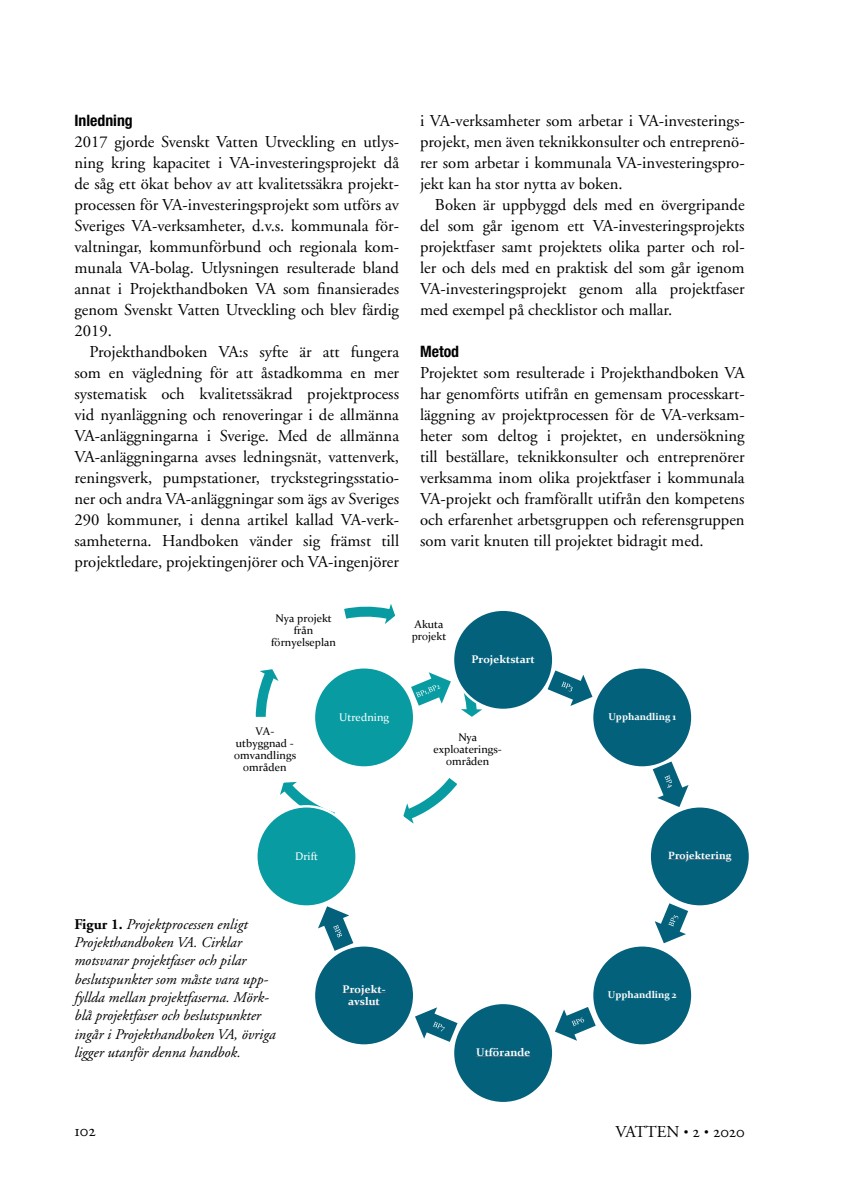
<style>
.page{position:relative;width:844px;height:1191px;background:#fff}
.page>*{position:absolute;margin:0;border:0;box-sizing:border-box;transform-origin:0 0}
.t1{font:16.62px/21px "Adobe Garamond";color:#000;text-align:justify}
.t2{font:16.62px "Adobe Garamond Regular SC";color:#000}
.t3{font:700 condensed 15.75px "Helvetica Neue";color:#000}
.t4{font:italic 14.88px/18.4px "Adobe Garamond";color:#000}
.t5{font:11.03px/12.2px "Constantia";color:#000;text-align:center}
.t6{font:700 11.03px/12.2px "Constantia";color:#fff;text-align:center}
.t7{font:11.03px "Constantia";color:#fff}
.t8{font:700 10.5px "Constantia";color:#fff}
.t9{font:700 9.97px "Constantia";color:#fff}
.s1{font-weight:700;font-style:normal}
.s2{font-size:12.25px}
.s3{font-family:"Adobe Garamond Regular SC"}
</style>
<div class="page">
<svg style="left:403px;top:778px;width:54px;height:46px"></svg>
<svg style="left:280px;top:781px;width:55px;height:33px"></svg>
<svg style="left:255px;top:669px;width:24px;height:48px"></svg>
<svg style="left:344px;top:604px;width:51px;height:20px"></svg>
<div style="left:453px;top:609px;width:100px;height:101px;background:#04617b;border-radius:50%"></div>
<div style="left:451px;top:608px;width:103px;height:103px;border:2px solid #fff;border-radius:50%"></div>
<svg style="left:547px;top:670px;width:45px;height:36px"></svg>
<div style="left:592px;top:667px;width:100px;height:100px;background:#04617b;border-radius:50%"></div>
<div style="left:590px;top:666px;width:103px;height:102px;border:2px solid #fff;border-radius:50%"></div>
<svg style="left:652px;top:761px;width:36px;height:46px"></svg>
<div style="left:649px;top:806px;width:100px;height:100px;background:#04617b;border-radius:50%"></div>
<div style="left:648px;top:805px;width:103px;height:102px;border:2px solid #fff;border-radius:50%"></div>
<svg style="left:668px;top:859px;width:63px;height:1px"></svg>
<svg style="left:654px;top:903px;width:34px;height:40px"></svg>
<div style="left:592px;top:945px;width:100px;height:100px;background:#04617b;border-radius:50%"></div>
<div style="left:590px;top:944px;width:103px;height:102px;border:2px solid #fff;border-radius:50%"></div>
<svg style="left:555px;top:1007px;width:40px;height:33px"></svg>
<div style="left:453px;top:1003px;width:100px;height:100px;background:#04617b;border-radius:50%"></div>
<div style="left:451px;top:1001px;width:103px;height:103px;border:2px solid #fff;border-radius:50%"></div>
<svg style="left:476px;top:1056px;width:54px;height:1px"></svg>
<svg style="left:415px;top:1007px;width:42px;height:35px"></svg>
<div style="left:314px;top:945px;width:100px;height:100px;background:#04617b;border-radius:50%"></div>
<div style="left:312px;top:944px;width:103px;height:102px;border:2px solid #fff;border-radius:50%"></div>
<svg style="left:342px;top:992px;width:44px;height:1px"></svg>
<svg style="left:348px;top:1004px;width:32px;height:1px"></svg>
<svg style="left:318px;top:906px;width:35px;height:45px"></svg>
<div style="left:256px;top:806px;width:100px;height:100px;background:#089ca2;border-radius:50%"></div>
<div style="left:255px;top:805px;width:103px;height:102px;border:2px solid #fff;border-radius:50%"></div>
<div style="left:314px;top:667px;width:100px;height:100px;background:#089ca2;border-radius:50%"></div>
<div style="left:312px;top:666px;width:103px;height:102px;border:2px solid #fff;border-radius:50%"></div>
<svg style="left:411px;top:657px;width:82px;height:64px"></svg>
<p class="t3" style="left:74px;top:111px;width:60px">Inledning</p>
<p class="t1" style="left:74px;top:132px;width:326px">2017 gjorde Svenskt Vatten Utveckling en utlys&shy;ning kring kapacitet i VA-investeringsprojekt då de såg ett ökat behov av att kvalitetssäkra projekt&shy;processen för VA-investeringsprojekt som utförs av Sveriges VA-verksamheter, d.v.s. kommunala för&shy;valtningar, kommunförbund och regionala kom&shy;munala VA-bolag. Utlysningen resulterade bland annat i Projekthandboken VA som finansierades genom Svenskt Vatten Utveckling och blev färdig 2019.</p>
<p class="t1" style="left:74px;top:342px;width:326px;text-indent:15px">Projekthandboken VA:s syfte är att fungera som en vägledning för att åstadkomma en mer systematisk och kvalitetssäkrad projektprocess vid nyanläggning och renoveringar i de allmänna VA-anläggningarna i Sverige. Med de allmänna VA-anläggningarna avses ledningsnät, vattenverk, reningsverk, pumpstationer, tryckstegringsstatio&shy;ner och andra VA-anläggningar som ägs av Sveriges 290 kommuner, i denna artikel kallad VA-verk&shy;samheterna. Handboken vänder sig främst till projektledare, projektingenjörer och VA-ingenjörer</p>
<p class="t1" style="left:420px;top:111px;width:326px">i VA-verksamheter som arbetar i VA-investerings&shy;projekt, men även teknikkonsulter och entreprenö&shy;rer som arbetar i kommunala VA-investeringspro&shy;jekt kan ha stor nytta av boken.</p>
<p class="t1" style="left:420px;top:195px;width:326px;text-indent:15px">Boken är uppbyggd dels med en övergripande del som går igenom ett VA-investeringsprojekts projektfaser samt projektets olika parter och rol&shy;ler och dels med en praktisk del som går igenom VA-investeringsprojekt genom alla projektfaser med exempel på checklistor och mallar.</p>
<p class="t3" style="left:420px;top:342px;width:41px">Metod</p>
<p class="t1" style="left:420px;top:363px;width:326px">Projektet som resulterade i Projekthandboken VA har genomförts utifrån en gemensam processkart&shy;läggning av projektprocessen för de VA-verksam&shy;heter som deltog i projektet, en undersökning till beställare, teknikkonsulter och entreprenörer verksamma inom olika projektfaser i kommunala VA-projekt och framförallt utifrån den kompetens och erfarenhet arbetsgruppen och referensgruppen som varit knuten till projektet bidragit med.</p>
<p class="t5" style="left:271px;top:611px;width:66px">Nya projekt från förnyelseplan</p>
<p class="t5" style="left:411px;top:617px;width:36px;text-align:left">Akuta projekt</p>
<p class="t6" style="left:471px;top:652px;width:65px">Projektstart</p>
<p class="t5" style="left:234px;top:724px;width:64px">VA&shy;utbyggnad - omvandlings områden</p>
<p class="t7" style="left:339px;top:709px;width:51px">Utredning</p>
<p class="t5" style="left:433px;top:730px;width:70px">Nya exploaterings&shy;områden</p>
<p class="t9" style="left:608px;top:710px;width:69px">Upphandling 1</p>
<p class="t7" style="left:295px;top:848px;width:24px">Drift</p>
<p class="t4" style="left:74px;top:915px;width:203px"><span class="s1">Figur 1.</span> Projektprocessen enligt Projekthandboken VA. Cirklar motsvarar projektfaser och pilar beslutspunkter som måste vara upp&shy;fyllda mellan projektfaserna. Mörk&shy;blå projektfaser och beslutspunkter ingår i Projekthandboken VA, övriga ligger utanför denna handbok.</p>
<p class="t6" style="left:342px;top:982px;width:45px">Projekt&shy;avslut</p>
<p class="t6" style="left:476px;top:1045px;width:56px">Utförande</p>
<p class="t8" style="left:668px;top:848px;width:65px">Projektering</p>
<p class="t9" style="left:607px;top:988px;width:70px">Upphandling 2</p>
<p class="t2" style="left:74px;top:1122px;width:23px">102</p>
<p class="t1" style="left:615px;top:1122px;width:131px">VATTEN <span class="s2">•</span> <span class="s3">2</span> <span class="s2">•</span> <span class="s3">2020</span></p>
</div>
